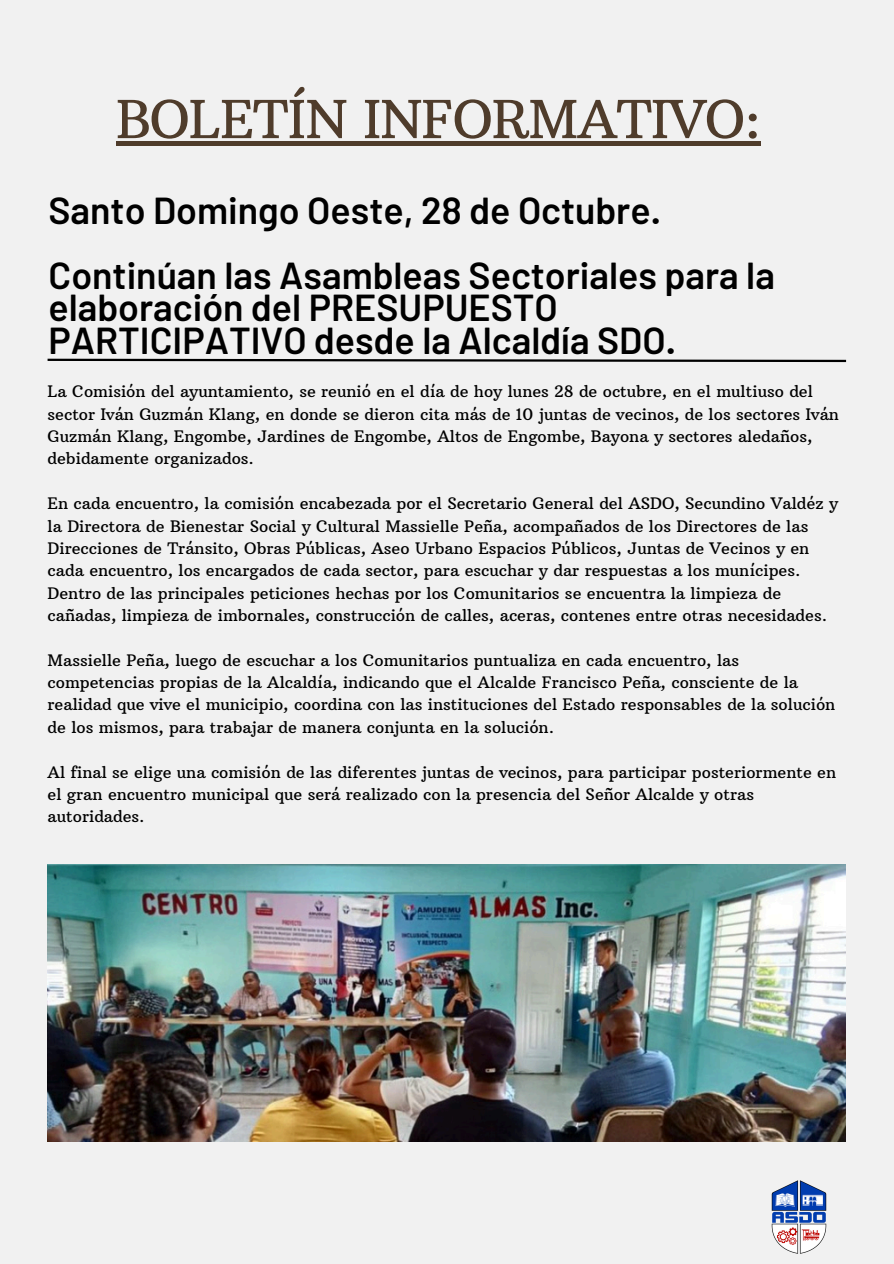
<style>
.page{position:relative;width:894px;height:1264px;background:#fff}
.page>*{position:absolute;margin:0;border:0;box-sizing:border-box;transform-origin:0 0}
.t1{font:52.2px "Arbutus Slab";letter-spacing:-.02em;color:#4f3c2b}
.t2{font:600 37.5px/32.7px "Barlow";color:#000}
.t3{font:16.2px/22.4px "Arbutus Slab";color:#000}
</style>
<div class="page">
<div style="left:0;top:0;width:893px;height:1263px;background:#f1f1f1"></div>
<img style="left:771px;top:1180px;width:56px;height:74px">
<svg style="left:47px;top:358px;width:800px;height:5px"></svg>
<img style="left:48px;top:864px;width:797px;height:277px">
<div style="left:116px;top:141px;width:644px;height:5px;background:#4f3c2b"></div>
<h1 class="t1" style="left:116px;top:87px;width:646px">BOLETÍN INFORMATIVO:</h1>
<h2 class="t2" style="left:48px;top:192px;width:613px">Santo Domingo Oeste, 28 de Octubre.</h2>
<h2 class="t2" style="left:48px;top:257px;width:727px">Continúan las Asambleas Sectoriales para la elaboración del PRESUPUESTO<br>PARTICIPATIVO desde la Alcaldía SDO.</h2>
<p class="t3" style="left:48px;top:380px;width:792px">La Comisión del ayuntamiento, se reunió en el día de hoy lunes 28 de octubre, en el multiuso del sector Iván Guzmán Klang, en donde se dieron cita más de 10 juntas de vecinos, de los sectores Iván Guzmán Klang, Engombe, Jardines de Engombe, Altos de Engombe, Bayona y sectores aledaños, debidamente organizados.</p>
<p class="t3" style="left:48px;top:492px;width:791px">En cada encuentro, la comisión encabezada por el Secretario General del ASDO, Secundino Valdéz y la Directora de Bienestar Social y Cultural Massielle Peña, acompañados de los Directores de las Direcciones de Tránsito, Obras Públicas, Aseo Urbano Espacios Públicos, Juntas de Vecinos y en cada encuentro, los encargados de cada sector, para escuchar y dar respuestas a los munícipes.</p>
<p class="t3" style="left:48px;top:581px;width:780px">Dentro de las principales peticiones hechas por los Comunitarios se encuentra la limpieza de cañadas, limpieza de imbornales, construcción de calles, aceras, contenes entre otras necesidades.</p>
<p class="t3" style="left:48px;top:648px;width:789px">Massielle Peña, luego de escuchar a los Comunitarios puntualiza en cada encuentro, las competencias propias de la Alcaldía, indicando que el Alcalde Francisco Peña, consciente de la realidad que vive el municipio, coordina con las instituciones del Estado responsables de la solución de los mismos, para trabajar de manera conjunta en la solución.</p>
<p class="t3" style="left:48px;top:760px;width:789px">Al final se elige una comisión de las diferentes juntas de vecinos, para participar posteriormente en el gran encuentro municipal que será realizado con la presencia del Señor Alcalde y otras autoridades.</p>
</div>
